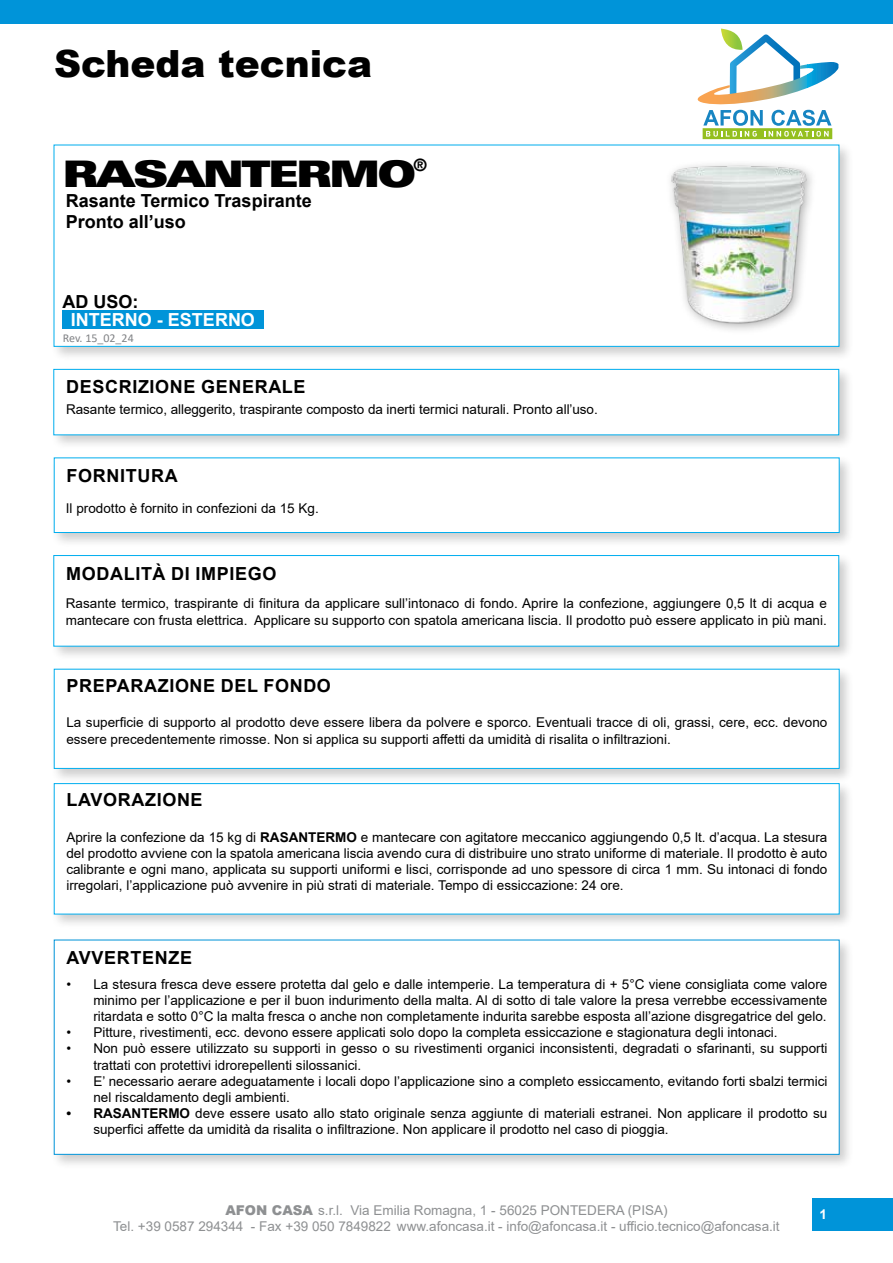
<style>
.page{position:relative;width:893px;height:1263px;background:#fff}
.page>*{position:absolute;margin:0;border:0;box-sizing:border-box;transform-origin:0 0}
.t1{font:900 37.5px "Arial";color:#000}
.t2{font:36.6px "Univers LT Std X Black Ex";letter-spacing:-.075em;color:#000}
.t3{font:700 18px "Arial";letter-spacing:.035em;color:#000}
.t4{font:700 18px/21.6px "Arial";color:#000}
.t5{font:700 18px "Arial";color:#fff}
.t6{font:13.5px/16.2px "Arial";color:#000}
.t7{font:13.5px/16.5px "Arial";color:#8e9092;text-align:center}
.t8{font:700 13.5px "Arial";color:#fff}
.t9{font:12px "Calibri";color:#808285}
.s1{font-weight:700}
.s2{font-weight:900}
</style>
<div class="page">
<div style="left:0;top:0;width:893px;height:24px;background:#0094d9"></div>
<div style="left:812px;top:1198px;width:81px;height:33px;background:#0094d9"></div>
<div style="left:703px;top:128px;width:129px;height:11px;background:#94bf1f"></div>
<svg style="left:697px;top:29px;width:141px;height:108px"></svg>
<div style="left:51px;top:366px;width:803px;height:84px;background:#000;opacity:.2"></div>
<div style="left:54px;top:369px;width:785px;height:66px;background:#fff;border:1px solid #00aeef"></div>
<div style="left:51px;top:552px;width:803px;height:109px;background:#000;opacity:.2"></div>
<div style="left:54px;top:555px;width:785px;height:91px;background:#fff;border:1px solid #00aeef"></div>
<div style="left:51px;top:666px;width:804px;height:118px;background:#000;opacity:.2"></div>
<div style="left:54px;top:669px;width:785px;height:100px;background:#fff;border:1px solid #00aeef"></div>
<div style="left:51px;top:780px;width:804px;height:149px;background:#000;opacity:.2"></div>
<div style="left:54px;top:783px;width:785px;height:131px;background:#fff;border:1px solid #00aeef"></div>
<div style="left:51px;top:142px;width:803px;height:220px;background:#000;opacity:.2"></div>
<div style="left:54px;top:145px;width:785px;height:202px;background:#fff;border:1px solid #00aeef"></div>
<div style="left:62px;top:310px;width:202px;height:19px;background:#0094d9"></div>
<img style="left:670px;top:164px;width:142px;height:165px">
<div style="left:51px;top:455px;width:804px;height:93px;background:#000;opacity:.2"></div>
<div style="left:54px;top:458px;width:785px;height:75px;background:#fff;border:1px solid #00aeef"></div>
<div style="left:51px;top:937px;width:804px;height:232px;background:#000;opacity:.2"></div>
<div style="left:54px;top:940px;width:785px;height:214px;background:#fff"></div>
<h1 class="t1" style="left:54px;top:36px;width:320px">Scheda tecnica</h1>
<h2 class="t2" style="left:62px;top:152px;width:366px">RASANTERMO<sup>®</sup></h2>
<h3 class="t4" style="left:66px;top:190px;width:247px">Rasante Termico Traspirante<br>Pronto all’uso</h3>
<h3 class="t3" style="left:62px;top:289px;width:77px">AD USO:</h3>
<h3 class="t5" style="left:71px;top:307px;width:186px">INTERNO - ESTERNO</h3>
<p class="t9" style="left:63px;top:329px;width:72px">Rev. 15_02_24</p>
<h3 class="t3" style="left:66px;top:374px;width:241px">DESCRIZIONE GENERALE</h3>
<p class="t6" style="left:66px;top:401px;width:533px">Rasante termico, alleggerito, traspirante composto da inerti termici naturali. Pronto all’uso.</p>
<h3 class="t3" style="left:67px;top:463px;width:113px">FORNITURA</h3>
<p class="t6" style="left:66px;top:500px;width:254px">Il prodotto è fornito in confezioni da 15 Kg.</p>
<h3 class="t3" style="left:66px;top:561px;width:212px">MODALITÀ DI IMPIEGO</h3>
<p class="t6" style="left:66px;top:595px;width:763px">Rasante termico, traspirante di finitura da applicare sull’intonaco di fondo. Aprire la confezione, aggiungere 0,5 lt di acqua e mantecare con frusta elettrica. Applicare su supporto con spatola americana liscia. Il prodotto può essere applicato in più mani.</p>
<h3 class="t3" style="left:67px;top:673px;width:266px">PREPARAZIONE DEL FONDO</h3>
<p class="t6" style="left:66px;top:714px;width:763px">La superficie di supporto al prodotto deve essere libera da polvere e sporco. Eventuali tracce di oli, grassi, cere, ecc. devono essere precedentemente rimosse. Non si applica su supporti affetti da umidità di risalita o infiltrazioni.</p>
<h3 class="t3" style="left:67px;top:787px;width:137px">LAVORAZIONE</h3>
<p class="t6" style="left:66px;top:829px;width:763px;text-align:justify">Aprire la confezione da 15 kg di <span class="s1">RASANTERMO</span> e mantecare con agitatore meccanico aggiungendo 0,5 lt. d’acqua. La stesura del prodotto avviene con la spatola americana liscia avendo cura di distribuire uno strato uniforme di materiale. Il prodotto è auto calibrante e ogni mano, applicata su supporti uniformi e lisci, corrisponde ad uno spessore di circa 1 mm. Su intonaci di fondo irregolari, l’applicazione può avvenire in più strati di materiale. Tempo di essiccazione: 24 ore.</p>
<h3 class="t3" style="left:67px;top:945px;width:127px">AVVERTENZE</h3>
<p class="t6" style="left:93px;top:976px;width:736px;text-align:justify;text-indent:-27px">• La stesura fresca deve essere protetta dal gelo e dalle intemperie. La temperatura di + 5°C viene consigliata come valore minimo per l’applicazione e per il buon indurimento della malta. Al di sotto di tale valore la presa verrebbe eccessivamente ritardata e sotto 0°C la malta fresca o anche non completamente indurita sarebbe esposta all’azione disgregatrice del gelo.</p>
<p class="t6" style="left:66px;top:1024px;width:713px">• Pitture, rivestimenti, ecc. devono essere applicati solo dopo la completa essiccazione e stagionatura degli intonaci.</p>
<p class="t6" style="left:93px;top:1040px;width:736px;text-indent:-27px">• Non può essere utilizzato su supporti in gesso o su rivestimenti organici inconsistenti, degradati o sfarinanti, su supporti trattati con protettivi idrorepellenti silossanici.</p>
<p class="t6" style="left:93px;top:1073px;width:736px;text-indent:-27px">• E’ necessario aerare adeguatamente i locali dopo l’applicazione sino a completo essiccamento, evitando forti sbalzi termici nel riscaldamento degli ambienti.</p>
<p class="t6" style="left:93px;top:1105px;width:736px;text-indent:-27px"><span class="s1">• RASANTERMO</span> deve essere usato allo stato originale senza aggiunte di materiali estranei. Non applicare il prodotto su superfici affette da umidità da risalita o infiltrazione. Non applicare il prodotto nel caso di pioggia.</p>
<p class="t7" style="left:113px;top:1202px;width:668px"><span class="s2">AFON CASA</span> s.r.l. Via Emilia Romagna, 1 - 56025 PONTEDERA (PISA)<br>Tel. +39 0587 294344 - Fax +39 050 7849822 www.afoncasa.it - info@afoncasa.it - ufficio.tecnico@afoncasa.it</p>
<p class="t8" style="left:819px;top:1204px;width:9px">1</p>
</div>
